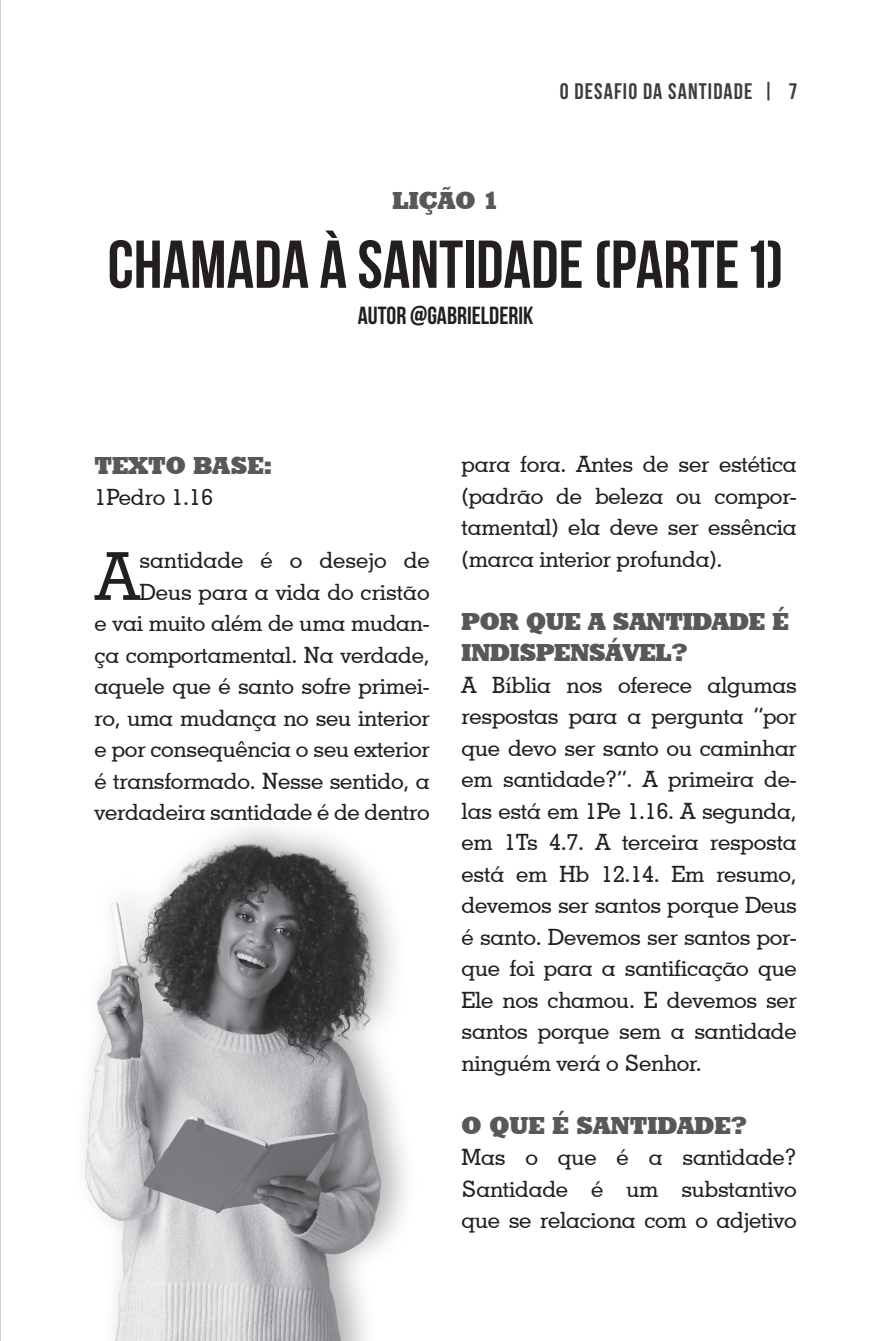
<style>
.page{position:relative;width:895px;height:1341px;background:#fff}
.page>*{position:absolute;margin:0;border:0;box-sizing:border-box;transform-origin:0 0}
.Título{font:700 67.5px "Bebas Neue";color:#231f20}
.Corpo_do_texto_s__parágrafo{font:500 66.15px "Geometric Slab 703 BT";color:#231f20}
.Subtítulo_1{font:24.75px/31.5px "Geometric Slab 712 BT Extra Bold A";letter-spacing:-.01em;color:#57585a}
.Subtítulo{font:700 24.75px "Bebas Neue";color:#231f20}
.Corpo_do_texto_s__parágrafo-2{font:500 22.5px/31.5px "Geometric Slab 703 BT";letter-spacing:-.01em;color:#231f20;text-align:justify}
.t1{font:700 22.5px "Bebas Neue";letter-spacing:.05em;color:#3e3e3f}
</style>
<div class="page">
<img style="left:0;top:1px;width:1px;height:1336px">
<img style="left:84px;top:828px;width:322px;height:512px">
<p class="t1" style="left:559px;top:78px;width:238px">O DESAFIO DA SANTIDADE | 7</p>
<p class="Subtítulo_1" style="left:392px;top:184px;width:108px">LIÇÃO 1</p>
<p class="Título" style="left:108px;top:227px;width:677px">CHAMADA À SANTIDADE (PARTE 1)</p>
<p class="Subtítulo" style="left:358px;top:302px;width:177px">AUTOR @GABRIELDERIK</p>
<p class="Subtítulo_1" style="left:94px;top:449px;width:179px">TEXTO BASE:</p>
<p class="Corpo_do_texto_s__parágrafo-2" style="left:94px;top:481px;width:120px">1Pedro 1.16</p>
<p class="Corpo_do_texto_s__parágrafo-2" style="left:94px;top:544px;width:336px;text-align:right">santidade é o desejo de<br>Deus para a vida do cristão<br>e vai muito além de uma mudan&shy;ça comportamental. Na verdade, aquele que é santo sofre primei&shy;ro, uma mudança no seu interior e por consequência o seu exterior é transformado. Nesse sentido, a verdadeira santidade é de dentro</p>
<p class="Corpo_do_texto_s__parágrafo" style="left:95px;top:536px;width:45px">A</p>
<p class="Corpo_do_texto_s__parágrafo-2" style="left:461px;top:448px;width:336px">para fora. Antes de ser estética (padrão de beleza ou compor&shy;tamental) ela deve ser essência (marca interior profunda).</p>
<p class="Subtítulo_1" style="left:461px;top:605px;width:329px">POR QUE A SANTIDADE É<br>INDISPENSÁVEL?</p>
<p class="Corpo_do_texto_s__parágrafo-2" style="left:461px;top:668px;width:336px">A Bíblia nos oferece algumas respostas para a pergunta “por que devo ser santo ou caminhar em santidade?”. A primeira de&shy;las está em 1Pe 1.16. A segunda, em 1Ts 4.7. A terceira resposta está em Hb 12.14. Em resumo, devemos ser santos porque Deus é santo. Devemos ser santos por&shy;que foi para a santificação que Ele nos chamou. E devemos ser santos porque sem a santidade ninguém verá o Senhor.</p>
<p class="Subtítulo_1" style="left:461px;top:1109px;width:287px">O QUE É SANTIDADE?</p>
<p class="Corpo_do_texto_s__parágrafo-2" style="left:461px;top:1141px;width:336px">Mas o que é a santidade?<br>Santidade é um substantivo que se relaciona com o adjetivo</p>
</div>
